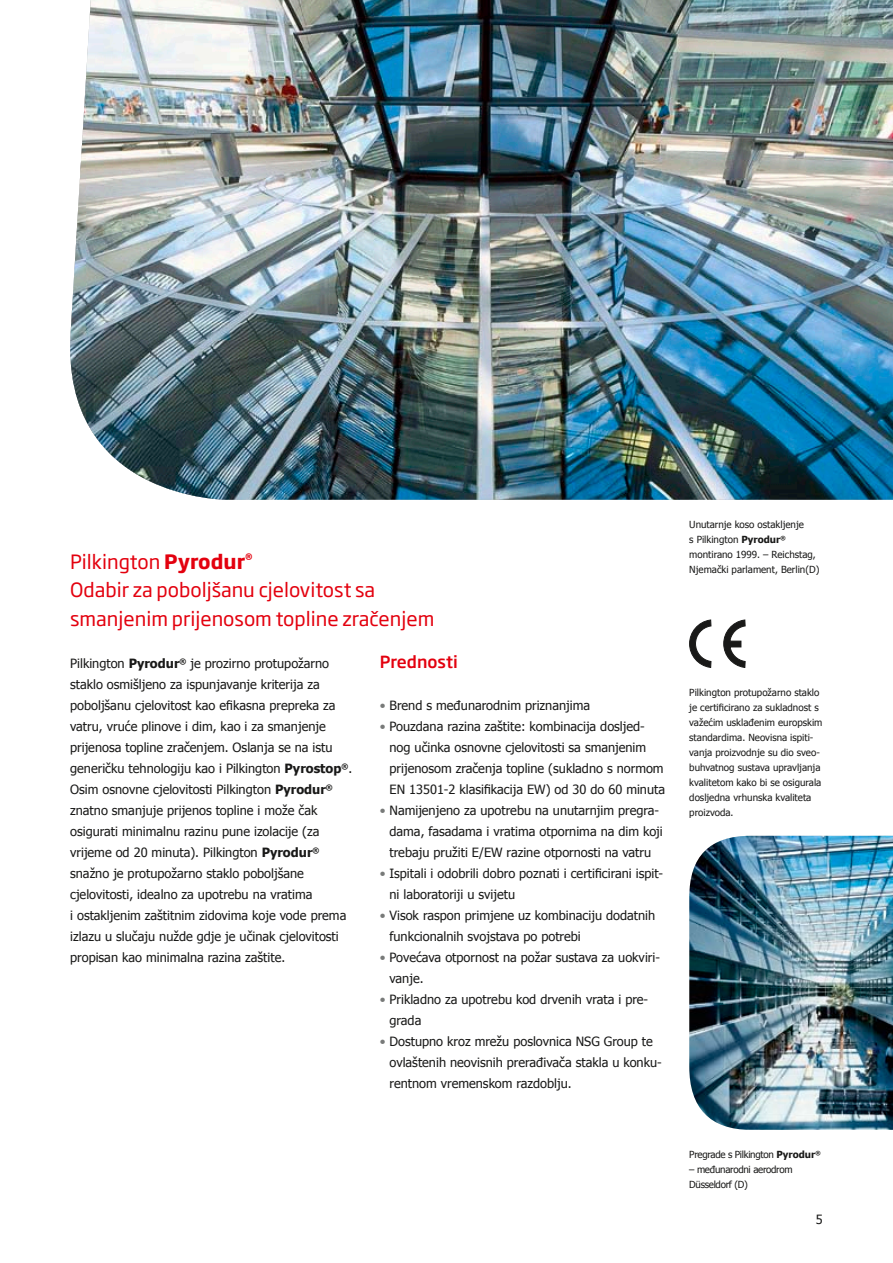
<style>
.page{position:relative;width:893px;height:1263px;background:#fff}
.page>*{position:absolute;margin:0;border:0;box-sizing:border-box;transform-origin:0 0}
.t1{font:19.5px/28.5px "Soho Gothic Pro";color:#e3000e}
.t2{font:500 16.5px "Soho Gothic Pro";color:#e3000e}
.t3{font:12.75px/21px "Tahoma";color:#191918}
.t4{font:9.75px/15px "Tahoma";color:#191918}
.t5{font:9.75px/15px "Tahoma";letter-spacing:-.03em;color:#191918}
.s1{font-weight:700}
.s2{color:#787a79}
</style>
<div class="page">
<svg style="left:689px;top:620px;width:23px;height:48px"></svg>
<svg style="left:723px;top:620px;width:22px;height:48px"></svg>
<img style="left:689px;top:836px;width:204px;height:294px">
<img style="left:70px;top:0;width:823px;height:500px">
<h1 class="t1" style="left:70px;top:546px;width:366px">Pilkington <span class="s1">Pyrodur</span><sup>®<br></sup>Odabir za poboljšanu cjelovitost sa smanjenim prijenosom topline zračenjem</h1>
<p class="t3" style="left:70px;top:652px;width:284px">Pilkington <span class="s1">Pyrodur</span><sup>®</sup> je prozirno protupožarno staklo osmišljeno za ispunjavanje kriterija za poboljšanu cjelovitost kao efikasna prepreka za vatru, vruće plinove i dim, kao i za smanjenje prijenosa topline zračenjem. Oslanja se na istu generičku tehnologiju kao i Pilkington <span class="s1">Pyrostop</span><sup>®</sup>.<br>Osim osnovne cjelovitosti Pilkington <span class="s1">Pyrodur</span><sup>® </sup>znatno smanjuje prijenos topline i može čak osigurati minimalnu razinu pune izolacije (za vrijeme od 20 minuta). Pilkington <span class="s1">Pyrodur</span><sup>® </sup>snažno je protupožarno staklo poboljšane cjelovitosti, idealno za upotrebu na vratima<br>i ostakljenim zaštitnim zidovima koje vode prema izlazu u slučaju nužde gdje je učinak cjelovitosti propisan kao minimalna razina zaštite.</p>
<p class="t2" style="left:380px;top:649px;width:80px">Prednosti</p>
<p class="t3" style="left:380px;top:694px;width:212px"><span class="s2">•</span> Brend s međunarodnim priznanjima</p>
<p class="t3" style="left:389px;top:715px;width:277px;text-indent:-10px"><span class="s2">•</span> Pouzdana razina zaštite: kombinacija dosljed&shy;nog učinka osnovne cjelovitosti sa smanjenim prijenosom zračenja topline (sukladno s normom EN 13501-2 klasifikacija EW) od 30 do 60 minuta</p>
<p class="t3" style="left:389px;top:799px;width:275px;text-indent:-10px"><span class="s2">•</span> Namijenjeno za upotrebu na unutarnjim pregra&shy;dama, fasadama i vratima otpornima na dim koji trebaju pružiti E/EW razine otpornosti na vatru</p>
<p class="t3" style="left:389px;top:862px;width:275px;text-indent:-10px"><span class="s2">•</span> Ispitali i odobrili dobro poznati i certificirani ispit&shy;ni laboratoriji u svijetu</p>
<p class="t3" style="left:389px;top:904px;width:267px;text-indent:-10px"><span class="s2">•</span> Visok raspon primjene uz kombinaciju dodatnih funkcionalnih svojstava po potrebi</p>
<p class="t3" style="left:389px;top:946px;width:272px;text-indent:-10px"><span class="s2">•</span> Povećava otpornost na požar sustava za uokviri&shy;vanje.</p>
<p class="t3" style="left:389px;top:988px;width:260px;text-indent:-10px"><span class="s2">•</span> Prikladno za upotrebu kod drvenih vrata i pre&shy;grada</p>
<p class="t3" style="left:389px;top:1030px;width:274px;text-indent:-10px"><span class="s2">•</span> Dostupno kroz mrežu poslovnica NSG Group te ovlaštenih neovisnih prerađivača stakla u konku&shy;rentnom vremenskom razdoblju.</p>
<p class="t4" style="left:689px;top:517px;width:132px">Unutarnje koso ostakljenje<br>s Pilkington <span class="s1">Pyrodur</span><sup>® </sup>montirano 1999. – Reichstag,<br>Njemački parlament, Berlin(D)</p>
<p class="t4" style="left:689px;top:685px;width:135px">Pilkington protupožarno staklo je certificirano za sukladnost s važećim usklađenim europskim standardima. Neovisna ispiti&shy;vanja proizvodnje su dio sveo&shy;buhvatnog sustava upravljanja kvalitetom kako bi se osigurala dosljedna vrhunska kvaliteta proizvoda.</p>
<p class="t5" style="left:689px;top:1147px;width:133px">Pregrade s Pilkington <span class="s1">Pyrodur</span><sup>®</sup></p>
<p class="t5" style="left:689px;top:1162px;width:105px">– međunarodni aerodrom<br>Düsseldorf (D)</p>
<p class="t3" style="left:816px;top:1208px;width:8px">5</p>
</div>
